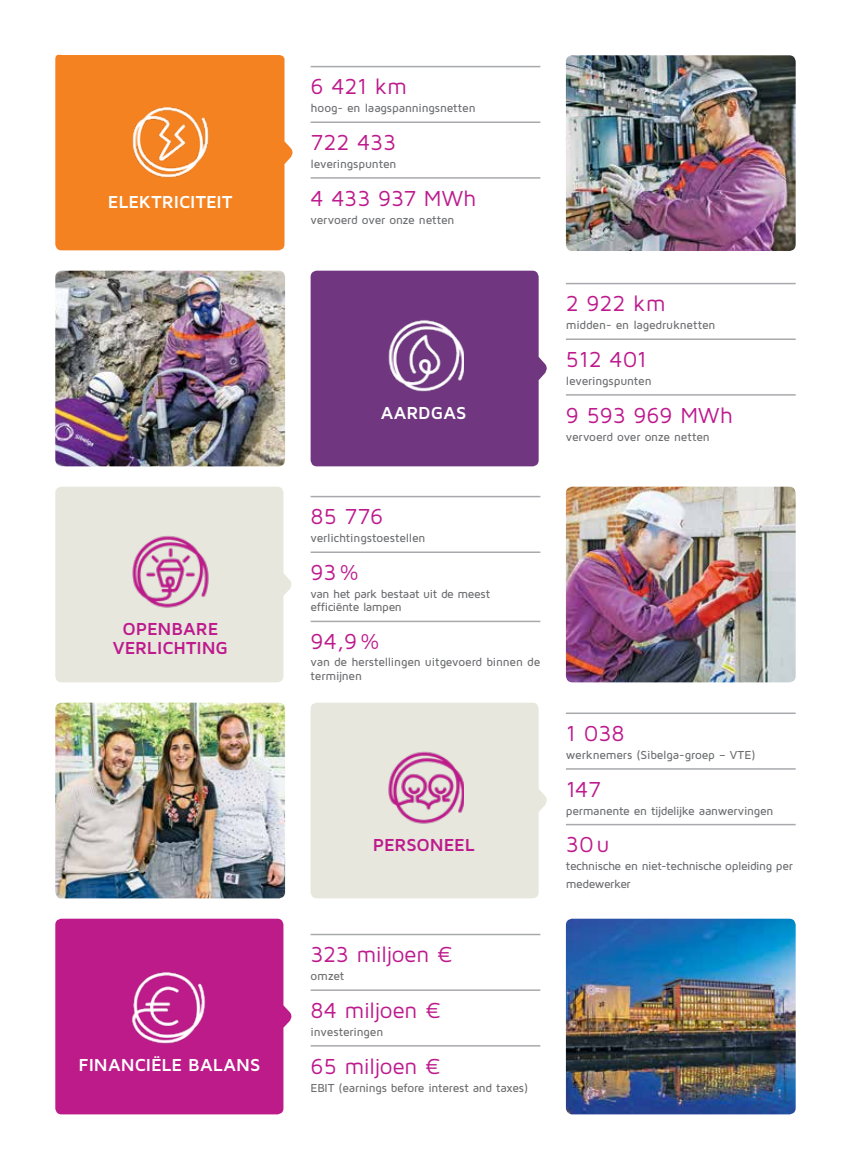
<style>
.page{position:relative;width:851px;height:1170px;background:#fff}
.page>*{position:absolute;margin:0;border:0;box-sizing:border-box;transform-origin:0 0}
.t1{font:22.5px "Maven Pro";letter-spacing:-.01em;color:#bd1a8d}
.t2{font:700 18px "Maven Pro";color:#fff}
.t3{font:700 18px/19.5px "Maven Pro";letter-spacing:-.005em;color:#bd1a8d;text-align:center}
.t4{font:500 12px/18px "Maven Pro";letter-spacing:-.02em;color:#6d6e71}
</style>
<div class="page">
<hr style="left:566px;top:283px;width:229px;height:1px;background:#a7a9ac">
<hr style="left:566px;top:338px;width:229px;height:2px;background:#a7a9ac">
<hr style="left:566px;top:394px;width:229px;height:1px;background:#a7a9ac">
<hr style="left:566px;top:712px;width:229px;height:2px;background:#a7a9ac">
<hr style="left:566px;top:768px;width:229px;height:1px;background:#a7a9ac">
<hr style="left:566px;top:823px;width:229px;height:2px;background:#a7a9ac">
<img style="left:566px;top:918px;width:229px;height:196px">
<img style="left:566px;top:55px;width:229px;height:196px">
<img style="left:566px;top:486px;width:229px;height:196px">
<hr style="left:310px;top:933px;width:230px;height:2px;background:#a7a9ac">
<hr style="left:310px;top:989px;width:230px;height:1px;background:#a7a9ac">
<hr style="left:310px;top:1044px;width:230px;height:2px;background:#a7a9ac">
<hr style="left:310px;top:66px;width:230px;height:1px;background:#a7a9ac">
<hr style="left:310px;top:121px;width:230px;height:2px;background:#a7a9ac">
<hr style="left:310px;top:177px;width:230px;height:2px;background:#a7a9ac">
<hr style="left:310px;top:496px;width:230px;height:1px;background:#a7a9ac">
<hr style="left:310px;top:551px;width:230px;height:2px;background:#a7a9ac">
<hr style="left:310px;top:620px;width:230px;height:2px;background:#a7a9ac">
<div style="left:310px;top:271px;width:237px;height:195px;background:#703780"></div>
<img style="left:386px;top:314px;width:77px;height:82px">
<div style="left:310px;top:702px;width:237px;height:196px;background:#e7e7dd"></div>
<img style="left:386px;top:746px;width:77px;height:82px">
<div style="left:55px;top:54px;width:238px;height:196px;background:#f58220"></div>
<img style="left:130px;top:102px;width:81px;height:81px">
<div style="left:55px;top:918px;width:237px;height:196px;background:#bd1b8a"></div>
<img style="left:129px;top:966px;width:80px;height:82px">
<img style="left:55px;top:271px;width:230px;height:195px">
<img style="left:55px;top:702px;width:230px;height:196px">
<div style="left:55px;top:486px;width:237px;height:196px;background:#e7e7dd"></div>
<img style="left:129px;top:530px;width:82px;height:82px">
<h2 class="t2" style="left:108px;top:190px;width:126px">ELEKTRICITEIT</h2>
<h2 class="t3" style="left:113px;top:618px;width:117px">OPENBARE<br>VERLICHTING</h2>
<h2 class="t2" style="left:79px;top:1053px;width:183px">FINANCIËLE BALANS</h2>
<h2 class="t2" style="left:92px;top:1053px;width:156px">BILAN FINANCIER</h2>
<h1 class="t1" style="left:310px;top:73px;width:98px">6 421 km</h1>
<p class="t4" style="left:310px;top:99px;width:167px">hoog- en laagspanningsnetten</p>
<h1 class="t1" style="left:310px;top:128px;width:87px">722 433</h1>
<p class="t4" style="left:310px;top:154px;width:87px">leveringspunten</p>
<h1 class="t1" style="left:310px;top:184px;width:167px">4 433 937 MWh</h1>
<p class="t4" style="left:310px;top:210px;width:145px">vervoerd over onze netten</p>
<h2 class="t2" style="left:381px;top:401px;width:87px">AARDGAS</h2>
<h1 class="t1" style="left:566px;top:289px;width:101px">2 922 km</h1>
<p class="t4" style="left:566px;top:316px;width:151px">midden- en lagedruknetten</p>
<h1 class="t1" style="left:566px;top:345px;width:82px">512 401</h1>
<p class="t4" style="left:566px;top:371px;width:87px">leveringspunten</p>
<h1 class="t1" style="left:566px;top:401px;width:168px">9 593 969 MWh</h1>
<p class="t4" style="left:566px;top:427px;width:145px">vervoerd over onze netten</p>
<h1 class="t1" style="left:310px;top:502px;width:74px">85 776</h1>
<p class="t4" style="left:310px;top:528px;width:116px">verlichtingstoestellen</p>
<h1 class="t1" style="left:310px;top:558px;width:50px">93%</h1>
<p class="t4" style="left:310px;top:586px;width:181px;line-height:13.5px">van het park bestaat uit de meest efficiënte lampen</p>
<h1 class="t1" style="left:310px;top:627px;width:71px">94,9%</h1>
<p class="t4" style="left:310px;top:654px;width:231px;line-height:14.4px">van de herstellingen uitgevoerd binnen de termijnen</p>
<h2 class="t3" style="left:373px;top:834px;width:103px">PERSONEEL</h2>
<h1 class="t1" style="left:310px;top:940px;width:143px">323 miljoen €</h1>
<p class="t4" style="left:310px;top:966px;width:35px">omzet</p>
<h1 class="t1" style="left:310px;top:996px;width:131px">84 miljoen €</h1>
<p class="t4" style="left:310px;top:1022px;width:74px">investeringen</p>
<h1 class="t1" style="left:310px;top:1051px;width:131px">65 miljoen €</h1>
<p class="t4" style="left:310px;top:1077px;width:219px">EBIT (earnings before interest and taxes)</p>
<h1 class="t1" style="left:566px;top:719px;width:60px">1 038</h1>
<p class="t4" style="left:566px;top:745px;width:191px">werknemers (Sibelga-groep – VTE)</p>
<h1 class="t1" style="left:566px;top:774px;width:37px">147</h1>
<p class="t4" style="left:566px;top:801px;width:209px">permanente en tijdelijke aanwervingen</p>
<h1 class="t1" style="left:566px;top:830px;width:45px">30u</h1>
<p class="t4" style="left:566px;top:856px;width:228px">technische en niet-technische opleiding per medewerker</p>
</div>
